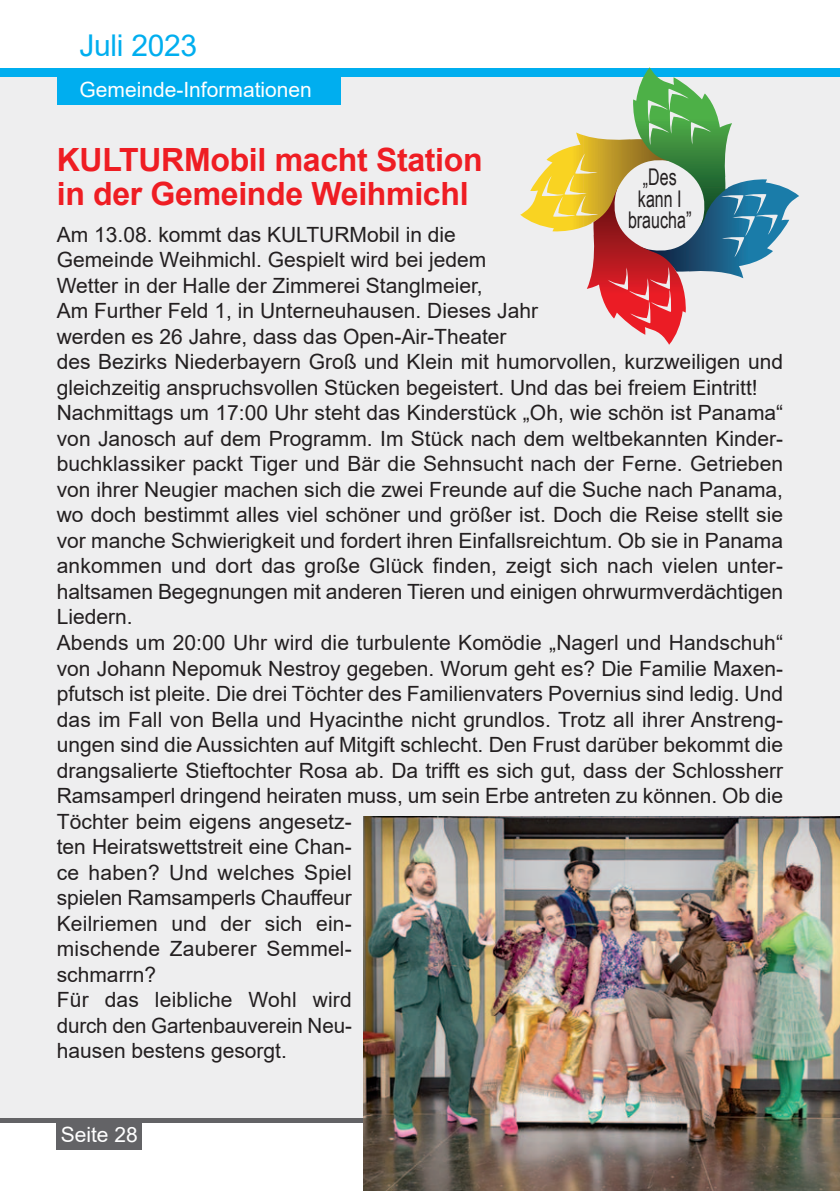
<style>
.page{position:relative;width:840px;height:1191px;background:#fff}
.page>*{position:absolute;margin:0;border:0;box-sizing:border-box;transform-origin:0 0}
.t1{font:700 32px "Arial";letter-spacing:-.01em;color:#ee1d23}
.t2{font:30px "Arial";letter-spacing:-.01em;color:#00aeef}
.t3{font:23px "Arial Narrow";color:#231f20;scale:.85 1}
.t4{font:21px/25.6px "Arial";color:#231f20}
.t5{font:21px "Arial";color:#fff}
</style>
<div class="page">
<div style="left:0;top:77px;width:839px;height:1041px;background:#eeeeef"></div>
<div style="left:0;top:68px;width:839px;height:9px;background:#00aeef"></div>
<div style="left:57px;top:76px;width:283px;height:28px;background:#00aeef"></div>
<div style="left:57px;top:1121px;width:85px;height:28px;background:#636366"></div>
<div style="left:0;top:1118px;width:839px;height:5px;background:#636366"></div>
<svg style="left:520px;top:67px;width:278px;height:278px"></svg>
<img style="left:363px;top:816px;width:476px;height:375px">
<p class="t2" style="left:79px;top:29px;width:119px">Juli 2023</p>
<p class="t5" style="left:79px;top:78px;width:234px">Gemeinde-Informationen</p>
<p class="t1" style="left:57px;top:142px;width:427px">KULTURMobil macht Station</p>
<p class="t1" style="left:57px;top:176px;width:413px">in der Gemeinde Weihmichl</p>
<p class="t4" style="left:57px;top:221px;width:400px">Am 13.08. kommt das KULTURMobil in die</p>
<p class="t4" style="left:57px;top:247px;width:431px">Gemeinde Weihmichl. Gespielt wird bei jedem</p>
<p class="t4" style="left:57px;top:273px;width:427px">Wetter in der Halle der Zimmerei Stanglmeier,</p>
<p class="t4" style="left:57px;top:298px;width:482px">Am Further Feld 1, in Unterneuhausen. Dieses Jahr</p>
<p class="t4" style="left:57px;top:324px;width:451px">werden es 26 Jahre, dass das Open-Air-Theater</p>
<p class="t4" style="left:57px;top:349px;width:727px">des Bezirks Niederbayern Groß und Klein mit humorvollen, kurzweiligen und gleichzeitig anspruchsvollen Stücken begeistert. Und das bei freiem Eintritt!</p>
<p class="t4" style="left:57px;top:400px;width:727px;text-align:justify">Nachmittags um 17:00 Uhr steht das Kinderstück „Oh, wie schön ist Panama“ von Janosch auf dem Programm. Im Stück nach dem weltbekannten Kinder&shy;buchklassiker packt Tiger und Bär die Sehnsucht nach der Ferne. Getrieben von ihrer Neugier machen sich die zwei Freunde auf die Suche nach Panama, wo doch bestimmt alles viel schöner und größer ist. Doch die Reise stellt sie vor manche Schwierigkeit und fordert ihren Einfallsreichtum. Ob sie in Panama ankommen und dort das große Glück finden, zeigt sich nach vielen unter&shy;haltsamen Begegnungen mit anderen Tieren und einigen ohrwurmverdächtigen Liedern.</p>
<p class="t4" style="left:57px;top:630px;width:727px">Abends um 20:00 Uhr wird die turbulente Komödie „Nagerl und Handschuh“ von Johann Nepomuk Nestroy gegeben. Worum geht es? Die Familie Maxen&shy;pfutsch ist pleite. Die drei Töchter des Familienvaters Povernius sind ledig. Und das im Fall von Bella und Hyacinthe nicht grundlos. Trotz all ihrer Anstreng&shy;ungen sind die Aussichten auf Mitgift schlecht. Den Frust darüber bekommt die drangsalierte Stieftochter Rosa ab. Da trifft es sich gut, dass der Schlossherr Ramsamperl dringend heiraten muss, um sein Erbe antreten zu können. Ob die Töchter beim eigens angesetz-<br>ten Heiratswettstreit eine Chan-<br>ce haben? Und welches Spiel<br>spielen Ramsamperls Chauffeur<br>Keilriemen und der sich ein-<br>mischende Zauberer Semmel-<br>schmarrn?</p>
<p class="t4" style="left:57px;top:987px;width:296px;text-align:justify">Für das leibliche Wohl wird durch den Gartenbauverein Neu&shy;hausen bestens gesorgt.</p>
<p class="t3" style="left:642px;top:164px;width:41px">„Des</p>
<p class="t3" style="left:637px;top:185px;width:53px">kann I</p>
<p class="t3" style="left:627px;top:206px;width:76px">braucha”</p>
<p class="t5" style="left:61px;top:1123px;width:79px">Seite 28</p>
</div>
